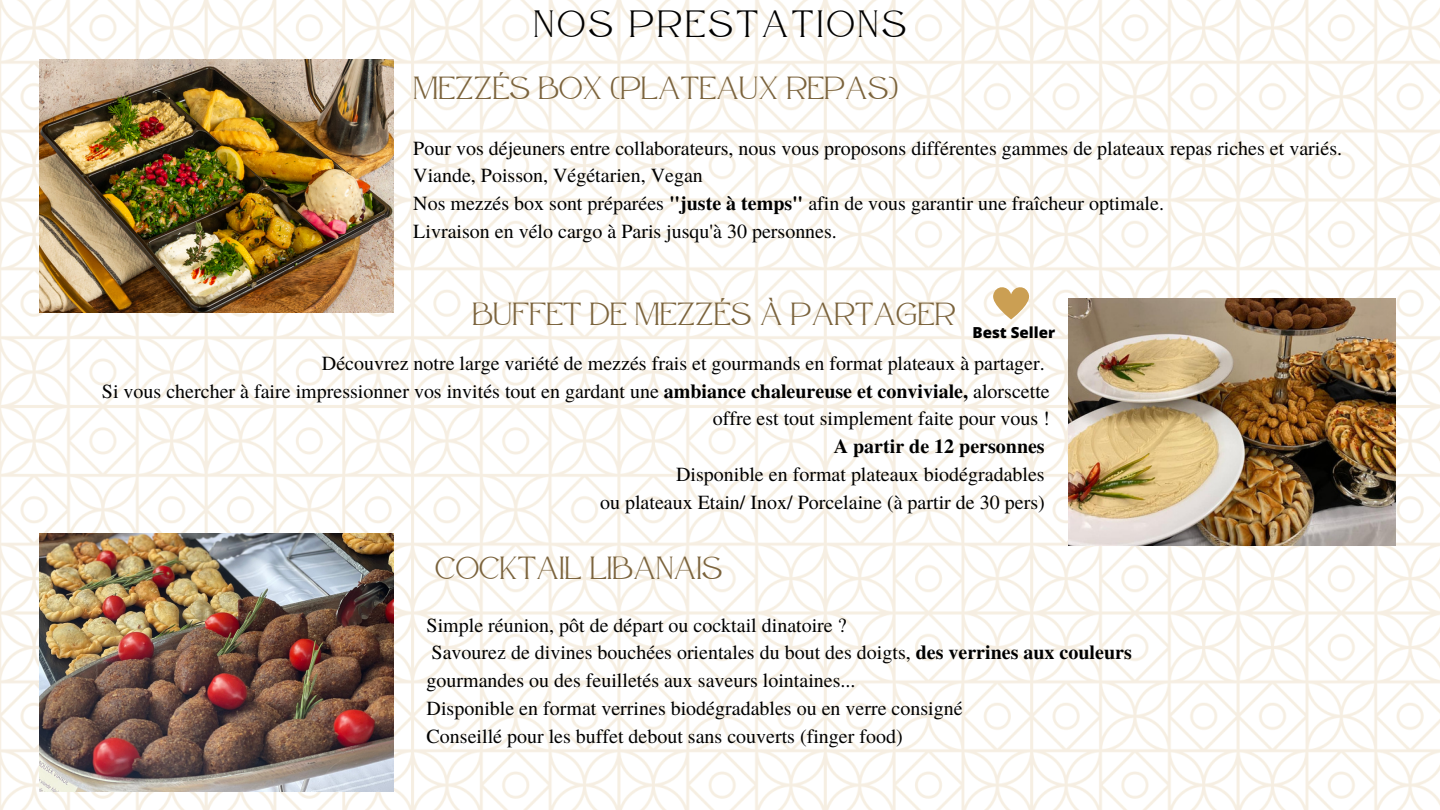
<style>
.page{position:relative;width:1440px;height:810px;background:#fff}
.page>*{position:absolute;margin:0;border:0;box-sizing:border-box;transform-origin:0 0}
.t1{font:38px "Atteron";letter-spacing:.085em;color:#000}
.t2{font:32px "Atteron";color:#7b633c}
.t3{font:20px/27.8px "Te X Gyre Termes";color:#000}
.t4{font:700 20px "Te X Gyre Termes";color:#000}
.t5{font:800 15.2px "Open Sans";color:#000}
.s1{font-weight:700}
</style>
<div class="page">
<img style="left:0;top:0;width:1440px;height:810px">
<img style="left:40px;top:59px;width:354px;height:254px">
<img style="left:1068px;top:298px;width:327px;height:247px">
<img style="left:40px;top:533px;width:354px;height:258px">
<svg style="left:993px;top:287px;width:36px;height:32px"></svg>
<p class="t1" style="left:534px;top:2px;width:374px">NOS PRESTATIONS</p>
<p class="t2" style="left:413px;top:69px;width:486px">MEZZÉS BOX (PLATEAUX REPAS)</p>
<p class="t3" style="left:413px;top:133px;width:930px">Pour vos déjeuners entre collaborateurs, nous vous proposons différentes gammes de plateaux repas riches et variés.<br>Viande, Poisson, Végétarien, Vegan</p>
<p class="t3" style="left:413px;top:189px;width:752px">Nos mezzés box sont préparées <span class="s1">"juste à temps"</span> afin de vous garantir une fraîcheur optimale.</p>
<p class="t3" style="left:413px;top:216px;width:425px">Livraison en vélo cargo à Paris jusqu'à 30 personnes.</p>
<p class="t2" style="left:472px;top:295px;width:485px">BUFFET DE MEZZÉS À PARTAGER</p>
<p class="t3" style="left:322px;top:348px;width:724px">Découvrez notre large variété de mezzés frais et gourmands en format plateaux à partager.</p>
<p class="t3" style="left:102px;top:376px;width:949px;text-align:right">Si vous chercher à faire impressionner vos invités tout en gardant une <span class="s1">ambiance chaleureuse et conviviale,</span> alorscette offre est tout simplement faite pour vous !</p>
<p class="t4" style="left:834px;top:431px;width:213px">A partir de 12 personnes</p>
<p class="t3" style="left:676px;top:459px;width:370px">Disponible en format plateaux biodégradables</p>
<p class="t3" style="left:600px;top:487px;width:446px">ou plateaux Etain/ Inox/ Porcelaine (à partir de 30 pers)</p>
<p class="t5" style="left:973px;top:322px;width:84px">Best Seller</p>
<p class="t2" style="left:435px;top:550px;width:289px">COCKTAIL LIBANAIS</p>
<p class="t3" style="left:427px;top:610px;width:422px">Simple réunion, pôt de départ ou cocktail dinatoire ?</p>
<p class="t3" style="left:427px;top:638px;width:707px">Savourez de divines bouchées orientales du bout des doigts, <span class="s1">des verrines aux couleurs </span>gourmandes ou des feuilletés aux saveurs lointaines...</p>
<p class="t3" style="left:427px;top:693px;width:538px">Disponible en format verrines biodégradables ou en verre consigné</p>
<p class="t3" style="left:427px;top:721px;width:478px">Conseillé pour les buffet debout sans couverts (finger food)</p>
</div>
